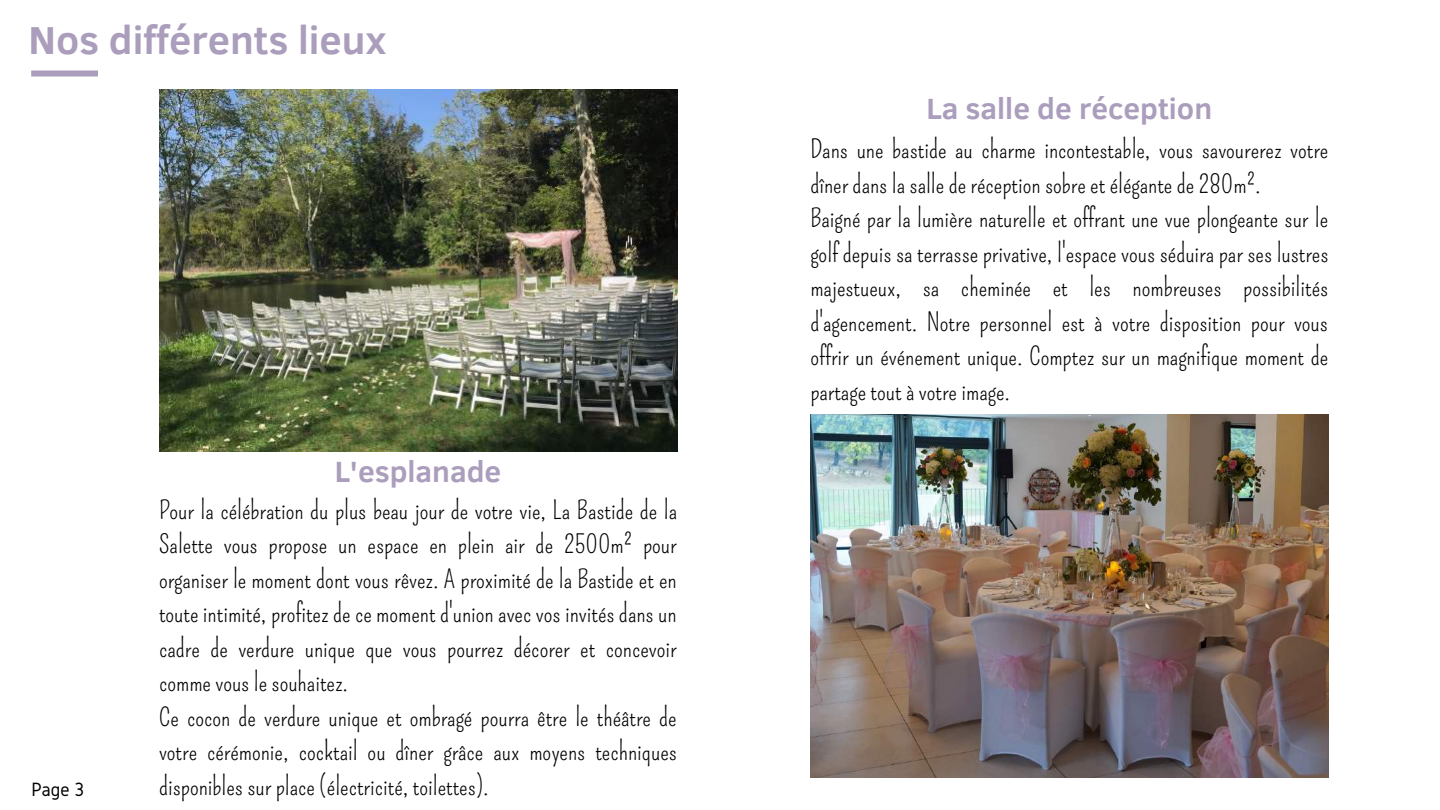
<style>
.page{position:relative;width:1440px;height:810px;background:#fff}
.page>*{position:absolute;margin:0;border:0;box-sizing:border-box;transform-origin:0 0}
.t1{font:700 40px "Clear Sans";color:#ab9dbc}
.t2{font:700 30px "Clear Sans";color:#ab9dbc}
.t3{font:25px/34.5px "Pompiere";color:#000}
.t4{font:20px "Gidole";color:#000}
</style>
<div class="page">
<img style="left:159px;top:89px;width:518px;height:362px">
<img style="left:810px;top:415px;width:519px;height:362px">
<div style="left:31px;top:71px;width:67px;height:5px;background:#ab9dbc"></div>
<h1 class="t1" style="left:28px;top:11px;width:360px">Nos différents lieux</h1>
<p class="t4" style="left:31px;top:778px;width:54px">Page 3</p>
<p class="t2" style="left:335px;top:449px;width:168px">L'esplanade</p>
<p class="t3" style="left:159px;top:493px;width:520px">Pour la célébration du plus beau jour de votre vie, La Bastide de la Salette vous propose un espace en plein air de 2500m² pour organiser le moment dont vous rêvez. A proximité de la Bastide et en toute intimité, profitez de ce moment d'union avec vos invités dans un cadre de verdure unique que vous pourrez décorer et concevoir comme vous le souhaitez.<br>Ce cocon de verdure unique et ombragé pourra être le théâtre de votre cérémonie, cocktail ou dîner grâce aux moyens techniques disponibles sur place (électricité, toilettes).</p>
<p class="t2" style="left:927px;top:87px;width:287px">La salle de réception</p>
<p class="t3" style="left:810px;top:133px;width:520px">Dans une bastide au charme incontestable, vous savourerez votre dîner dans la salle de réception sobre et élégante de 280m².<br>Baigné par la lumière naturelle et offrant une vue plongeante sur le golf depuis sa terrasse privative, l'espace vous séduira par ses lustres majestueux, sa cheminée et les nombreuses possibilités d'agencement. Notre personnel est à votre disposition pour vous offrir un événement unique. Comptez sur un magnifique moment de partage tout à votre image.</p>
</div>
